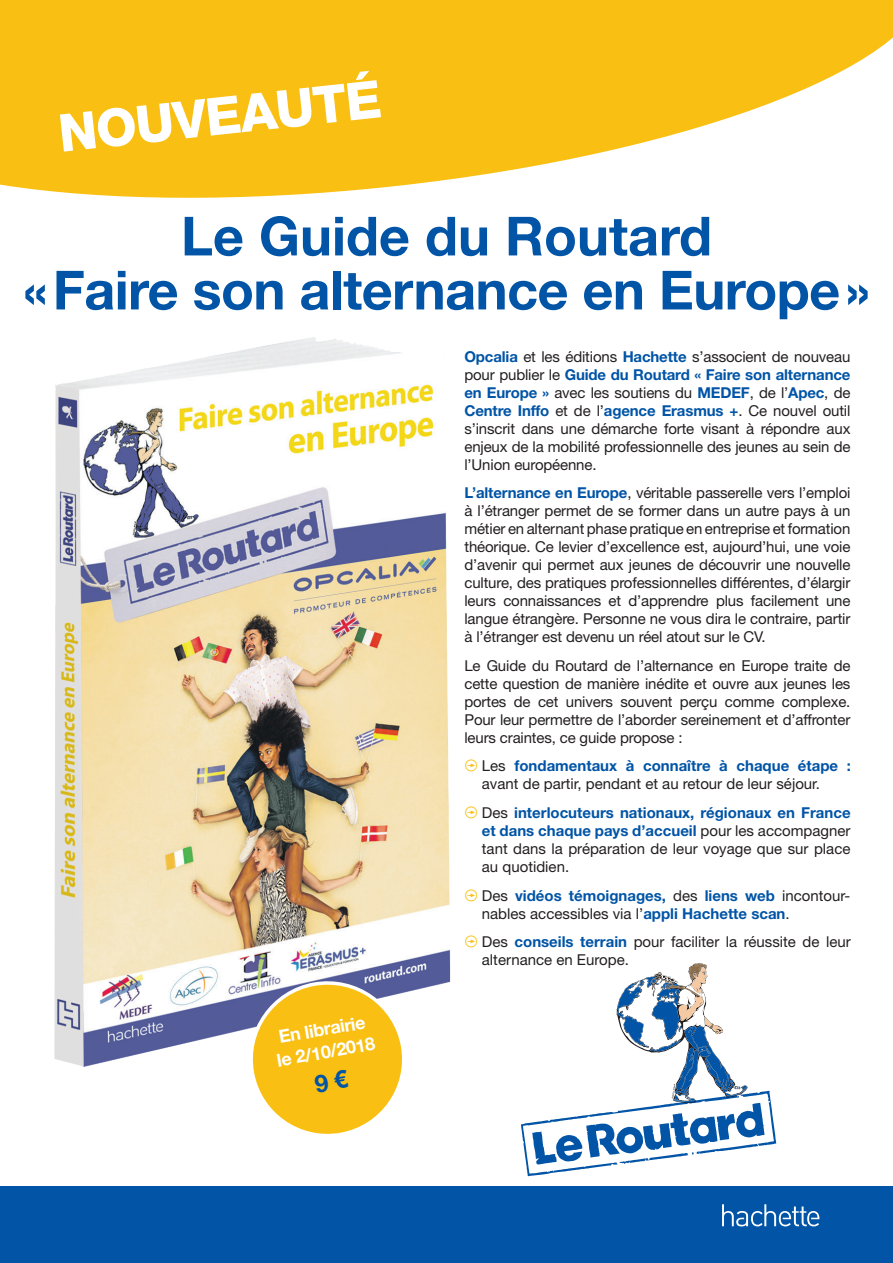
<style>
.page{position:relative;width:893px;height:1263px;background:#fff}
.page>*{position:absolute;margin:0;border:0;box-sizing:border-box;transform-origin:0 0}
.t1{font:700 54px/54px "Helvetica Neue LT Std";letter-spacing:-.01em;color:#0154a6;text-align:center}
.t2{font:800 52.2px "Helvetica Neue LT Std";color:#fff}
.t3{font:700 18px "Helvetica Neue LT Std";color:#fff}
.t4{font:15px/18px "Helvetica Neue LT Std";letter-spacing:-.01em;color:#231f20;text-align:justify}
.t5{font:700 15px/18px "Helvetica Neue LT Std";color:#0154a6}
.s1{font-weight:700;color:#0154a6}
.s2{font-family:"Fleches Left Right";color:#f9c013}
.s3{font-family:"Fleches Left Right";font-weight:400;color:#f9c013}
.s4{font-weight:400;color:#231f20}
</style>
<div class="page">
<img style="left:54px;top:337px;width:397px;height:730px">
<svg style="left:521px;top:963px;width:255px;height:213px"></svg>
<svg style="left:0;top:0;width:893px;height:198px;fill:#f9c013"></svg>
<div style="left:0;top:1186px;width:893px;height:77px;background:#0154a6"></div>
<svg style="left:722px;top:1204px;width:97px;height:22px"></svg>
<svg style="left:245px;top:977px;width:165px;height:157px"></svg>
<p class="t2" style="left:55px;top:102px;width:326px;rotate:-6deg">NOUVEAUTÉ</p>
<p class="t1" style="left:23px;top:208px;width:848px">Le Guide du Routard<br>«Faire son alternance en Europe»</p>
<p class="t3" style="left:277px;top:1026px;width:89px;rotate:-10deg">En librairie</p>
<p class="t3" style="left:275px;top:1049px;width:101px;rotate:-10deg">le 2/10/2018</p>
<p class="t4" style="left:464px;top:347px;width:388px"><span class="s1">Opcalia</span> et les éditions <span class="s1">Hachette</span> s’associent de nouveau pour publier le <span class="s1">Guide du Routard « Faire son alternance en Europe »</span> avec les soutiens du <span class="s1">MEDEF</span>, de l’<span class="s1">Apec</span>, de <span class="s1">Centre Inffo</span> et de l’<span class="s1">agence Erasmus +</span>. Ce nouvel outil s’inscrit dans une démarche forte visant à répondre aux enjeux de la mobilité professionnelle des jeunes au sein de l’Union européenne.</p>
<p class="t4" style="left:464px;top:484px;width:388px"><span class="s1">L’alternance en Europe</span>, véritable passerelle vers l’emploi à l’étranger permet de se former dans un autre pays à un métier en alternant phase pratique en entreprise et formation théorique. Ce levier d’excellence est, aujourd’hui, une voie d’avenir qui permet aux jeunes de découvrir une nouvelle culture, des pratiques professionnelles différentes, d’élargir leurs connaissances et d’apprendre plus facilement une langue étrangère. Personne ne vous dira le contraire, partir à l’étranger est devenu un réel atout sur le CV.</p>
<p class="t4" style="left:464px;top:656px;width:388px">Le Guide du Routard de l’alternance en Europe traite de cette question de manière inédite et ouvre aux jeunes les portes de cet univers souvent perçu comme complexe.<br>Pour leur permettre de l’aborder sereinement et d’affronter leurs craintes, ce guide propose :</p>
<p class="t4" style="left:482px;top:757px;width:371px;text-indent:-17px"><span class="s2">U</span> Les <span class="s1">fondamentaux à connaître à chaque étape : </span>avant de partir, pendant et au retour de leur séjour.</p>
<p class="t4" style="left:482px;top:803px;width:370px;text-indent:-17px"><span class="s2">U</span> Des <span class="s1">interlocuteurs nationaux, régionaux en France et dans chaque pays d’accueil</span> pour les accompagner tant dans la préparation de leur voyage que sur place au quotidien.</p>
<p class="t5" style="left:482px;top:886px;width:370px;text-indent:-17px"><span class="s3">U</span> <span class="s4">Des</span> vidéos témoignages, <span class="s4">des</span> liens web <span class="s4">incontour&shy;nables accessibles via l’</span>appli Hachette scan<span class="s4">.</span></p>
<p class="t4" style="left:482px;top:933px;width:370px;text-indent:-17px"><span class="s2">U</span> Des <span class="s1">conseils terrain</span> pour faciliter la réussite de leur alternance en Europe.</p>
</div>
